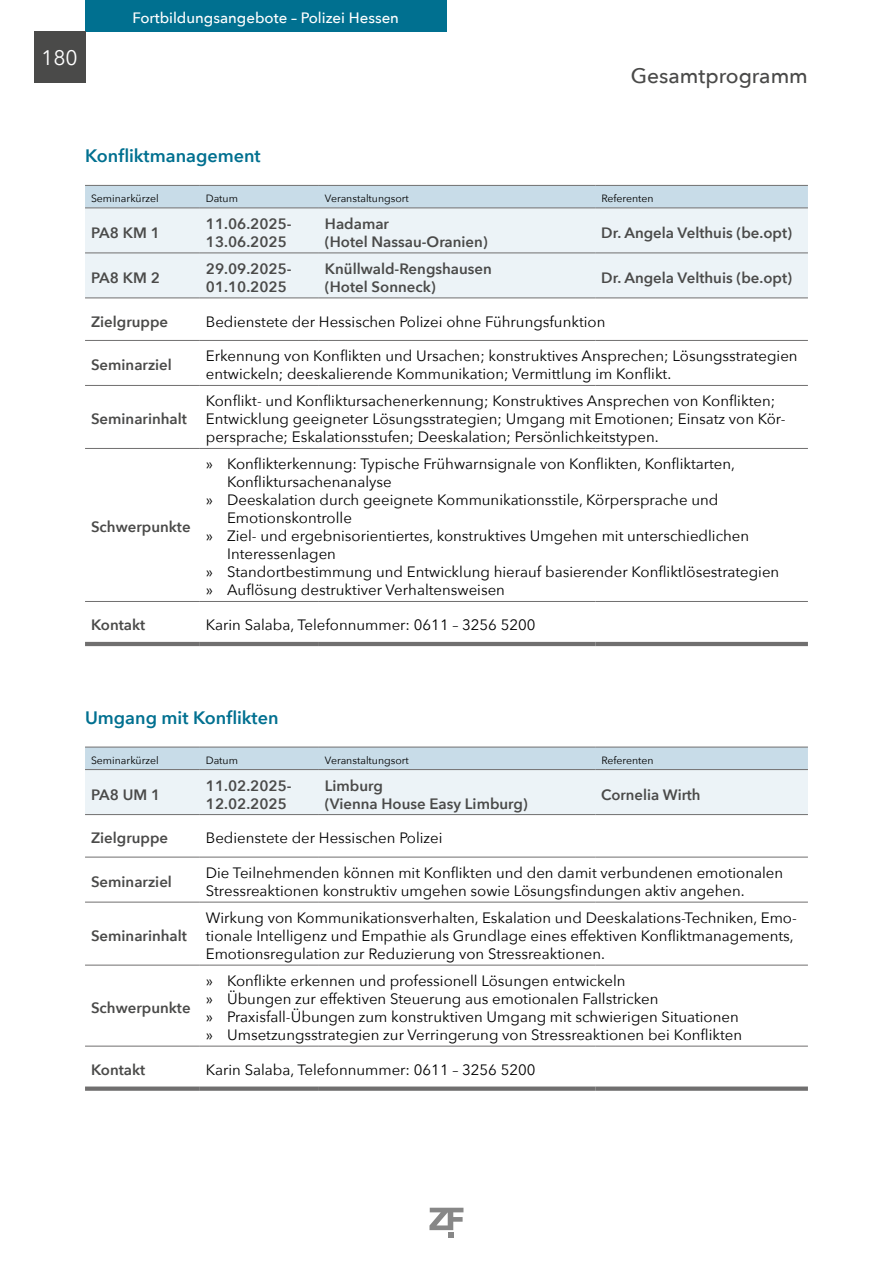
<style>
.page{position:relative;width:893px;height:1263px;background:#fff}
.page>*{position:absolute;margin:0;border:0;box-sizing:border-box;transform-origin:0 0}
.t1{font:500 21px "Avenir Next";color:#4a4a49}
.t2{font:21px "Avenir Next";color:#fff}
.t3{font:600 18px "Avenir Next";color:#007090}
.t4{font:15px/18px "Avenir Next";color:#000}
.t5{font:600 15px/18px "Avenir Next";color:#4a4a49}
.t6{font:500 15px "Avenir Next";color:#fff}
.t7{font:10.5px "Avenir Next";color:#000}
</style>
<div class="page">
<div style="left:85px;top:0;width:361px;height:32px;background:#007090"></div>
<div style="left:34px;top:32px;width:51px;height:51px;background:#4a4a49"></div>
<svg style="left:429px;top:1208px;width:34px;height:30px"></svg>
<div style="left:85px;top:186px;width:723px;height:22px;background:#c8dce8"></div>
<div style="left:85px;top:209px;width:723px;height:89px;background:#ecf3f7"></div>
<hr style="left:85px;top:185px;width:115px;height:1px;background:#706f6f">
<hr style="left:200px;top:185px;width:119px;height:1px;background:#706f6f">
<hr style="left:319px;top:185px;width:276px;height:1px;background:#706f6f">
<hr style="left:595px;top:185px;width:213px;height:1px;background:#706f6f">
<hr style="left:85px;top:208px;width:115px;height:1px;background:#706f6f">
<hr style="left:200px;top:208px;width:119px;height:1px;background:#706f6f">
<hr style="left:319px;top:208px;width:276px;height:1px;background:#706f6f">
<hr style="left:595px;top:208px;width:213px;height:1px;background:#706f6f">
<hr style="left:85px;top:642px;width:115px;height:4px;background:#706f6f">
<hr style="left:200px;top:253px;width:119px;height:1px;background:#706f6f">
<hr style="left:319px;top:253px;width:276px;height:1px;background:#706f6f">
<hr style="left:595px;top:253px;width:213px;height:1px;background:#706f6f">
<hr style="left:200px;top:298px;width:119px;height:1px;background:#706f6f">
<hr style="left:319px;top:298px;width:276px;height:1px;background:#706f6f">
<hr style="left:595px;top:298px;width:213px;height:1px;background:#706f6f">
<hr style="left:200px;top:340px;width:119px;height:1px;background:#706f6f">
<hr style="left:319px;top:340px;width:276px;height:1px;background:#706f6f">
<hr style="left:595px;top:340px;width:213px;height:1px;background:#706f6f">
<hr style="left:200px;top:385px;width:119px;height:1px;background:#706f6f">
<hr style="left:319px;top:385px;width:276px;height:1px;background:#706f6f">
<hr style="left:595px;top:385px;width:213px;height:1px;background:#706f6f">
<hr style="left:200px;top:448px;width:119px;height:1px;background:#706f6f">
<hr style="left:319px;top:448px;width:276px;height:1px;background:#706f6f">
<hr style="left:595px;top:448px;width:213px;height:1px;background:#706f6f">
<hr style="left:200px;top:601px;width:119px;height:1px;background:#706f6f">
<hr style="left:319px;top:601px;width:276px;height:1px;background:#706f6f">
<hr style="left:595px;top:601px;width:213px;height:1px;background:#706f6f">
<hr style="left:200px;top:642px;width:119px;height:4px;background:#706f6f">
<hr style="left:319px;top:642px;width:276px;height:4px;background:#706f6f">
<hr style="left:595px;top:642px;width:213px;height:4px;background:#706f6f">
<hr style="left:85px;top:253px;width:115px;height:1px;background:#706f6f">
<hr style="left:85px;top:298px;width:115px;height:1px;background:#706f6f">
<hr style="left:85px;top:601px;width:115px;height:1px;background:#706f6f">
<hr style="left:85px;top:340px;width:115px;height:1px;background:#706f6f">
<hr style="left:85px;top:385px;width:115px;height:1px;background:#706f6f">
<hr style="left:85px;top:448px;width:115px;height:1px;background:#706f6f">
<svg style="left:85px;top:748px;width:723px;height:66px"></svg>
<hr style="left:85px;top:747px;width:115px;height:1px;background:#706f6f">
<hr style="left:200px;top:747px;width:119px;height:1px;background:#706f6f">
<hr style="left:319px;top:747px;width:276px;height:1px;background:#706f6f">
<hr style="left:595px;top:747px;width:213px;height:1px;background:#706f6f">
<hr style="left:85px;top:769px;width:115px;height:1px;background:#706f6f">
<hr style="left:200px;top:769px;width:119px;height:1px;background:#706f6f">
<hr style="left:319px;top:769px;width:276px;height:1px;background:#706f6f">
<hr style="left:595px;top:769px;width:213px;height:1px;background:#706f6f">
<div style="left:85px;top:1086px;width:115px;height:5px;background:#706f6f"></div>
<hr style="left:200px;top:814px;width:119px;height:1px;background:#706f6f">
<hr style="left:319px;top:814px;width:276px;height:1px;background:#706f6f">
<hr style="left:595px;top:814px;width:213px;height:1px;background:#706f6f">
<hr style="left:200px;top:857px;width:119px;height:1px;background:#706f6f">
<hr style="left:319px;top:857px;width:276px;height:1px;background:#706f6f">
<hr style="left:595px;top:857px;width:213px;height:1px;background:#706f6f">
<hr style="left:200px;top:902px;width:119px;height:1px;background:#706f6f">
<hr style="left:319px;top:902px;width:276px;height:1px;background:#706f6f">
<hr style="left:595px;top:902px;width:213px;height:1px;background:#706f6f">
<hr style="left:200px;top:965px;width:119px;height:1px;background:#706f6f">
<hr style="left:319px;top:965px;width:276px;height:1px;background:#706f6f">
<hr style="left:595px;top:965px;width:213px;height:1px;background:#706f6f">
<hr style="left:200px;top:1046px;width:119px;height:1px;background:#706f6f">
<hr style="left:319px;top:1046px;width:276px;height:1px;background:#706f6f">
<hr style="left:595px;top:1046px;width:213px;height:1px;background:#706f6f">
<div style="left:200px;top:1086px;width:119px;height:5px;background:#706f6f"></div>
<div style="left:319px;top:1086px;width:276px;height:5px;background:#706f6f"></div>
<div style="left:595px;top:1086px;width:213px;height:5px;background:#706f6f"></div>
<hr style="left:85px;top:814px;width:115px;height:1px;background:#706f6f">
<hr style="left:85px;top:857px;width:115px;height:1px;background:#706f6f">
<hr style="left:85px;top:902px;width:115px;height:1px;background:#706f6f">
<hr style="left:85px;top:965px;width:115px;height:1px;background:#706f6f">
<hr style="left:85px;top:1046px;width:115px;height:1px;background:#706f6f">
<h1 class="t2" style="left:41px;top:40px;width:38px">180</h1>
<p class="t6" style="left:133px;top:5px;width:268px">Fortbildungsangebote – Polizei Hessen</p>
<h1 class="t1" style="left:631px;top:58px;width:179px">Gesamtprogramm</h1>
<p class="t3" style="left:85px;top:140px;width:177px">Konfliktmanagement</p>
<p class="t7" style="left:91px;top:189px;width:69px">Seminarkürzel</p>
<p class="t7" style="left:206px;top:189px;width:34px">Datum</p>
<p class="t7" style="left:325px;top:189px;width:85px">Veranstaltungsort</p>
<p class="t7" style="left:601px;top:189px;width:54px">Referenten</p>
<p class="t5" style="left:91px;top:223px;width:70px">PA8 KM 1</p>
<p class="t5" style="left:206px;top:214px;width:86px">11.06.2025-<br>13.06.2025</p>
<p class="t5" style="left:325px;top:214px;width:165px">Hadamar<br>(Hotel Nassau-Oranien)</p>
<p class="t5" style="left:601px;top:223px;width:192px">Dr. Angela Velthuis (be.opt)</p>
<p class="t5" style="left:91px;top:268px;width:70px">PA8 KM 2</p>
<p class="t5" style="left:206px;top:259px;width:86px">29.09.2025-<br>01.10.2025</p>
<p class="t5" style="left:325px;top:259px;width:168px">Knüllwald-Rengshausen</p>
<p class="t5" style="left:601px;top:268px;width:192px">Dr. Angela Velthuis (be.opt)</p>
<p class="t5" style="left:325px;top:277px;width:112px">(Hotel Sonneck)</p>
<p class="t5" style="left:91px;top:312px;width:79px">Zielgruppe</p>
<p class="t4" style="left:206px;top:312px;width:401px">Bedienstete der Hessischen Polizei ohne Führungsfunktion</p>
<p class="t5" style="left:91px;top:356px;width:82px">Seminarziel</p>
<p class="t4" style="left:206px;top:347px;width:593px">Erkennung von Konflikten und Ursachen; konstruktives Ansprechen; Lösungsstrategien entwickeln; deeskalierende Kommunikation; Vermittlung im Konflikt.</p>
<p class="t5" style="left:91px;top:410px;width:97px">Seminarinhalt</p>
<p class="t4" style="left:206px;top:392px;width:581px">Konflikt- und Konfliktursachenerkennung; Konstruktives Ansprechen von Konflikten;<br>Entwicklung geeigneter Lösungsstrategien; Umgang mit Emotionen; Einsatz von Kör&shy;persprache; Eskalationsstufen; Deeskalation; Persönlichkeitstypen.</p>
<p class="t5" style="left:91px;top:518px;width:101px">Schwerpunkte</p>
<p class="t4" style="left:227px;top:455px;width:509px;text-indent:-21px">» Konflikterkennung: Typische Frühwarnsignale von Konflikten, Konfliktarten,<br>Konfliktursachenanalyse</p>
<p class="t4" style="left:227px;top:491px;width:493px;text-indent:-21px">» Deeskalation durch geeignete Kommunikationsstile, Körpersprache und<br>Emotionskontrolle</p>
<p class="t4" style="left:227px;top:527px;width:524px;text-indent:-21px">» Ziel- und ergebnisorientiertes, konstruktives Umgehen mit unterschiedlichen<br>Interessenlagen</p>
<p class="t4" style="left:206px;top:563px;width:575px">» Standortbestimmung und Entwicklung hierauf basierender Konfliktlösestrategien</p>
<p class="t4" style="left:206px;top:581px;width:301px">» Auflösung destruktiver Verhaltensweisen</p>
<p class="t5" style="left:91px;top:616px;width:56px">Kontakt</p>
<p class="t4" style="left:206px;top:615px;width:331px">Karin Salaba, Telefonnummer: 0611 – 3256 5200</p>
<p class="t3" style="left:85px;top:702px;width:195px">Umgang mit Konflikten</p>
<p class="t7" style="left:91px;top:751px;width:69px">Seminarkürzel</p>
<p class="t7" style="left:206px;top:751px;width:34px">Datum</p>
<p class="t7" style="left:325px;top:751px;width:85px">Veranstaltungsort</p>
<p class="t7" style="left:601px;top:751px;width:54px">Referenten</p>
<p class="t5" style="left:91px;top:785px;width:71px">PA8 UM 1</p>
<p class="t5" style="left:206px;top:776px;width:86px">11.02.2025-<br>12.02.2025</p>
<p class="t5" style="left:325px;top:776px;width:59px">Limburg</p>
<p class="t5" style="left:601px;top:785px;width:101px">Cornelia Wirth</p>
<p class="t5" style="left:325px;top:794px;width:204px">(Vienna House Easy Limburg)</p>
<p class="t5" style="left:91px;top:829px;width:79px">Zielgruppe</p>
<p class="t4" style="left:206px;top:828px;width:238px">Bedienstete der Hessischen Polizei</p>
<p class="t5" style="left:91px;top:872px;width:82px">Seminarziel</p>
<p class="t4" style="left:206px;top:863px;width:579px">Die Teilnehmenden können mit Konflikten und den damit verbundenen emotionalen<br>Stressreaktionen konstruktiv umgehen sowie Lösungsfindungen aktiv angehen.</p>
<p class="t5" style="left:91px;top:926px;width:97px">Seminarinhalt</p>
<p class="t4" style="left:206px;top:908px;width:593px">Wirkung von Kommunikationsverhalten, Eskalation und Deeskalations-Techniken, Emo&shy;tionale Intelligenz und Empathie als Grundlage eines effektiven Konfliktmanagements,<br>Emotionsregulation zur Reduzierung von Stressreaktionen.</p>
<p class="t5" style="left:91px;top:998px;width:101px">Schwerpunkte</p>
<p class="t4" style="left:206px;top:971px;width:421px">» Konflikte erkennen und professionell Lösungen entwickeln</p>
<p class="t4" style="left:206px;top:989px;width:454px">» Übungen zur effektiven Steuerung aus emotionalen Fallstricken</p>
<p class="t4" style="left:206px;top:1007px;width:534px">» Praxisfall-Übungen zum konstruktiven Umgang mit schwierigen Situationen</p>
<p class="t4" style="left:206px;top:1025px;width:538px">» Umsetzungsstrategien zur Verringerung von Stressreaktionen bei Konflikten</p>
<p class="t5" style="left:91px;top:1060px;width:56px">Kontakt</p>
<p class="t4" style="left:206px;top:1060px;width:331px">Karin Salaba, Telefonnummer: 0611 – 3256 5200</p>
</div>
